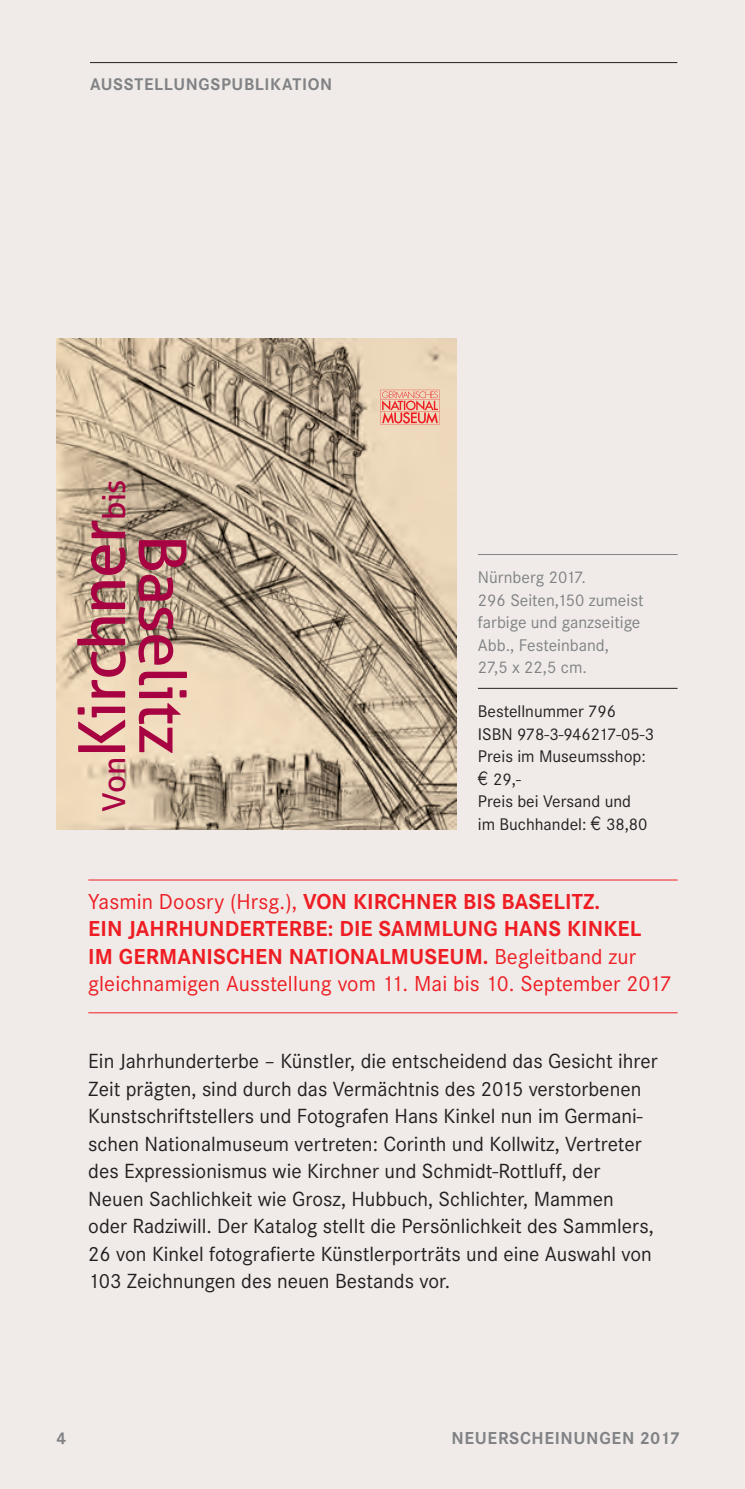
<style>
.page{position:relative;width:745px;height:1489px;background:#fff}
.page>*{position:absolute;margin:0;border:0;box-sizing:border-box;transform-origin:0 0}
.t1{font:64.75px "Aller";letter-spacing:-.02em;color:#a70241}
.t2{font:31.5px "Aller";letter-spacing:-.02em;color:#a70241}
.t3{font:700 22.5px/27.5px "Corporate S";letter-spacing:.005em;color:#ee1d23}
.t4{font:21.25px/27.5px "Corporate S";color:#231f20}
.t5{font:700 18px "Corporate S";letter-spacing:.035em;color:#808285}
.t6{font:17.5px "Corporate S";color:#231f20}
.t7{font:17.5px/22.5px "Corporate S";color:#808285}
.t8{font:700 17.5px "Corporate S";letter-spacing:.035em;color:#808285}
.s1{font-weight:400}
</style>
<div class="page">
<div style="left:0;top:0;width:744px;height:1488px;background:#f0ebe8"></div>
<img style="left:57px;top:339px;width:399px;height:490px">
<svg style="left:380px;top:390px;width:59px;height:34px;background:#eda08d"></svg>
<hr style="left:477px;top:554px;width:200px;height:1px;background:#808285">
<hr style="left:477px;top:688px;width:200px;height:1px;background:#231f20">
<hr style="left:90px;top:62px;width:586px;height:1px;background:#231f20">
<hr style="left:88px;top:879px;width:589px;height:1px;background:#ee1d23">
<hr style="left:88px;top:1012px;width:589px;height:1px;background:#ee1d23">
<p class="t8" style="left:90px;top:74px;width:243px">AUSSTELLUNGSPUBLIKATION</p>
<h2 class="t2" style="left:95px;top:520px;width:42px;rotate:-90deg">bis</h2>
<h1 class="t1" style="left:62px;top:757px;width:240px;rotate:-90deg">Kirchner</h1>
<h2 class="t2" style="left:95px;top:811px;width:56px;rotate:-90deg">Von</h2>
<h1 class="t1" style="left:201px;top:534px;width:222px;rotate:90deg">Baselitz</h1>
<p class="t7" style="left:477px;top:566px;width:167px">Nürnberg 2017.<br>296 Seiten,150 zumeist farbige und ganzseitige<br>Abb., Festeinband,<br>27,5 x 22,5 cm.</p>
<p class="t6" style="left:477px;top:701px;width:140px">Bestellnummer 796</p>
<p class="t6" style="left:477px;top:723px;width:177px">ISBN 978-3-946217-05-3</p>
<p class="t6" style="left:477px;top:746px;width:169px">Preis im Museumsshop:</p>
<p class="t6" style="left:493px;top:768px;width:29px">29,-</p>
<p class="t6" style="left:477px;top:791px;width:155px">Preis bei Versand und</p>
<p class="t6" style="left:477px;top:813px;width:171px">im Buchhandel: 38,80</p>
<p class="t3" style="left:88px;top:887px;width:584px"><span class="s1">Yasmin Doosry (Hrsg.),</span> VON KIRCHNER BIS BASELITZ.<br>EIN JAHRHUNDERTERBE: DIE SAMMLUNG HANS KINKEL IM GERMANISCHEN NATIONALMUSEUM. <span class="s1">Begleitband zur gleichnamigen Ausstellung vom 11. Mai bis 10. September 2017</span></p>
<p class="t4" style="left:88px;top:1047px;width:570px">Ein Jahrhunderterbe – Künstler, die entscheidend das Gesicht ihrer Zeit prägten, sind durch das Vermächtnis des 2015 verstorbenen Kunstschriftstellers und Fotografen Hans Kinkel nun im Germani&shy;schen Nationalmuseum vertreten: Corinth und Kollwitz, Vertreter des Expressionismus wie Kirchner und Schmidt-Rottluff, der Neuen Sachlichkeit wie Grosz, Hubbuch, Schlichter, Mammen oder Radziwill. Der Katalog stellt die Persönlichkeit des Sammlers, 26 von Kinkel fotografierte Künstlerporträts und eine Auswahl von 103 Zeichnungen des neuen Bestands vor.</p>
<p class="t8" style="left:56px;top:1427px;width:11px">4</p>
<p class="t5" style="left:451px;top:1427px;width:230px">NEUERSCHEINUNGEN 2017</p>
</div>
